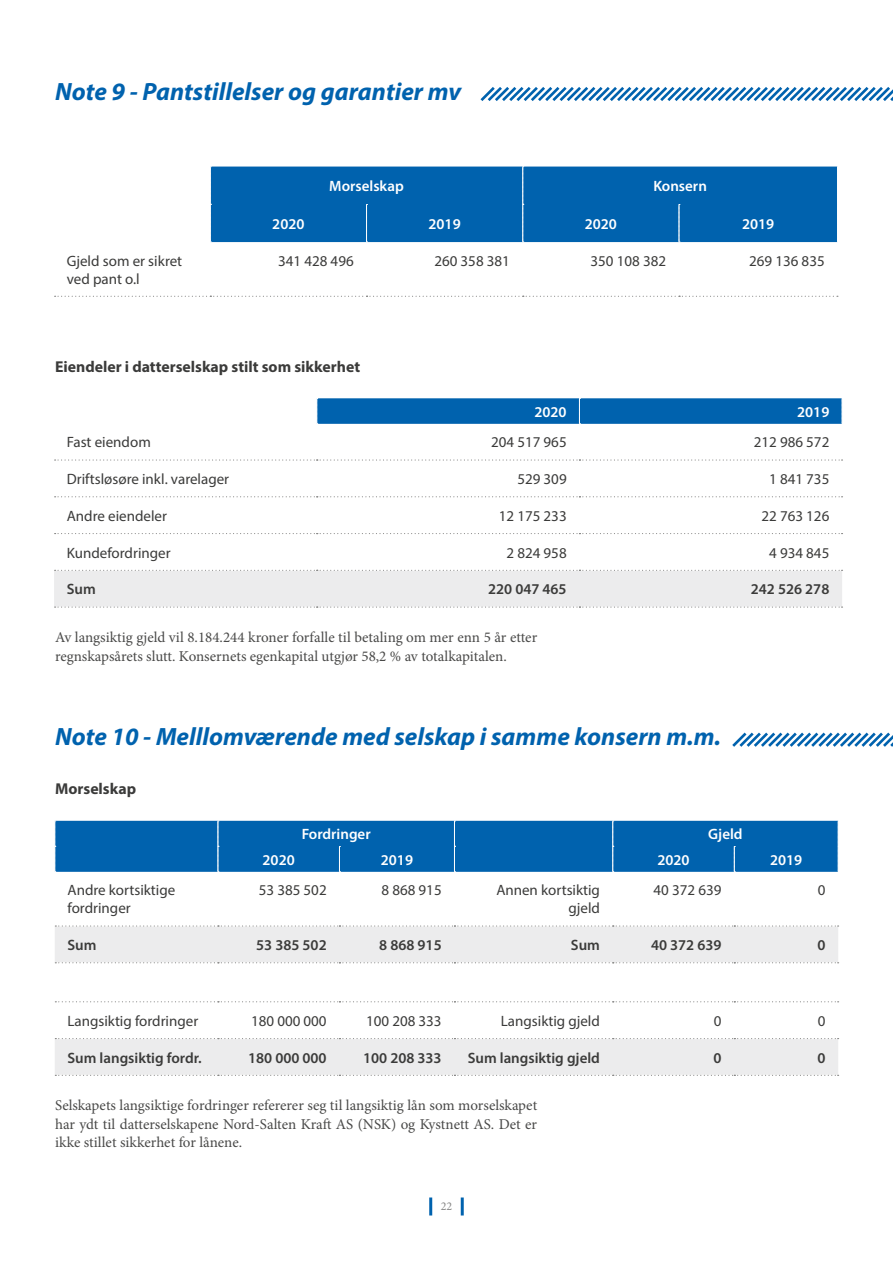
<style>
.page{position:relative;width:893px;height:1263px;background:#fff}
.page>*{position:absolute;margin:0;border:0;box-sizing:border-box;transform-origin:0 0}
.t1{font:italic 700 25.05px "Myriad Pro";color:#0062ae}
.t2{font:700 15.75px "Myriad Pro";color:#3b3b3a}
.t3{font:15px/18px "Myriad Pro";color:#3b3b3a}
.t4{font:15px/18.5px "Minion Pro";color:#494948}
.t5{font:600 15px "Myriad Pro";color:#3b3b3a}
.t6{font:600 15px "Myriad Pro";color:#fff}
.t7{font:12px "Minion Pro";color:#878786}
</style>
<div class="page">
<hr style="left:429px;top:1197px;width:3px;height:18px;background:#0062ae">
<hr style="left:461px;top:1197px;width:3px;height:18px;background:#0062ae">
<svg style="left:480px;top:87px;width:413px;height:14px"></svg>
<svg style="left:732px;top:732px;width:161px;height:15px"></svg>
<div style="left:211px;top:167px;width:626px;height:75px;background:#0062ae"></div>
<svg style="left:210px;top:166px;width:1px;height:76px"></svg>
<svg style="left:366px;top:204px;width:2px;height:39px"></svg>
<svg style="left:522px;top:166px;width:2px;height:77px"></svg>
<svg style="left:679px;top:204px;width:1px;height:39px"></svg>
<svg style="left:55px;top:296px;width:783px;height:1px"></svg>
<svg style="left:316px;top:398px;width:526px;height:26px;background:#0665af"></svg>
<svg style="left:55px;top:459px;width:787px;height:2px"></svg>
<svg style="left:55px;top:496px;width:787px;height:1px"></svg>
<svg style="left:55px;top:533px;width:787px;height:1px"></svg>
<div style="left:54px;top:570px;width:788px;height:38px;background:#ececed"></div>
<svg style="left:55px;top:926px;width:783px;height:149px"></svg>
<div style="left:55px;top:821px;width:784px;height:51px;background:#0062ae"></div>
<svg style="left:55px;top:925px;width:784px;height:1px"></svg>
<svg style="left:55px;top:962px;width:784px;height:1px"></svg>
<svg style="left:55px;top:1001px;width:784px;height:1px"></svg>
<svg style="left:55px;top:1038px;width:784px;height:1px"></svg>
<svg style="left:55px;top:1075px;width:784px;height:1px"></svg>
<h1 class="t1" style="left:55px;top:75px;width:408px">Note 9 - Pantstillelser og garantier mv</h1>
<p class="t6" style="left:329px;top:176px;width:76px">Morselskap</p>
<p class="t6" style="left:653px;top:176px;width:55px">Konsern</p>
<p class="t6" style="left:272px;top:214px;width:34px">2020</p>
<p class="t6" style="left:429px;top:214px;width:34px">2019</p>
<p class="t6" style="left:585px;top:214px;width:34px">2020</p>
<p class="t6" style="left:742px;top:214px;width:34px">2019</p>
<p class="t3" style="left:67px;top:251px;width:117px">Gjeld som er sikret ved pant o.l</p>
<p class="t3" style="left:278px;top:251px;width:77px">341 428 496</p>
<p class="t3" style="left:434px;top:251px;width:77px">260 358 381</p>
<p class="t3" style="left:591px;top:251px;width:77px">350 108 382</p>
<p class="t3" style="left:749px;top:251px;width:77px">269 136 835</p>
<p class="t2" style="left:55px;top:356px;width:307px">Eiendeler i datterselskap stilt som sikkerhet</p>
<p class="t6" style="left:534px;top:402px;width:34px">2020</p>
<p class="t6" style="left:797px;top:402px;width:34px">2019</p>
<p class="t3" style="left:67px;top:433px;width:86px">Fast eiendom</p>
<p class="t3" style="left:491px;top:433px;width:77px">204 517 965</p>
<p class="t3" style="left:754px;top:433px;width:77px">212 986 572</p>
<p class="t3" style="left:67px;top:470px;width:164px">Driftsløsøre inkl. varelager</p>
<p class="t3" style="left:517px;top:470px;width:51px">529 309</p>
<p class="t3" style="left:769px;top:470px;width:62px">1 841 735</p>
<p class="t3" style="left:67px;top:506px;width:102px">Andre eiendeler</p>
<p class="t3" style="left:499px;top:506px;width:69px">12 175 233</p>
<p class="t3" style="left:761px;top:506px;width:69px">22 763 126</p>
<p class="t3" style="left:67px;top:543px;width:105px">Kundefordringer</p>
<p class="t3" style="left:506px;top:543px;width:62px">2 824 958</p>
<p class="t3" style="left:769px;top:543px;width:62px">4 934 845</p>
<p class="t5" style="left:67px;top:580px;width:31px">Sum</p>
<p class="t5" style="left:488px;top:580px;width:80px">220 047 465</p>
<p class="t5" style="left:751px;top:580px;width:80px">242 526 278</p>
<p class="t4" style="left:55px;top:628px;width:484px">Av langsiktig gjeld vil 8.184.244 kroner forfalle til betaling om mer enn 5 år etter regnskapsårets slutt. Konsernets egenkapital utgjør 58,2 % av totalkapitalen.</p>
<h1 class="t1" style="left:55px;top:720px;width:667px">Note 10 - Melllomværende med selskap i samme konsern m.m.</h1>
<p class="t2" style="left:55px;top:779px;width:83px">Morselskap</p>
<p class="t6" style="left:302px;top:824px;width:71px">Fordringer</p>
<p class="t6" style="left:708px;top:824px;width:36px">Gjeld</p>
<p class="t6" style="left:263px;top:850px;width:34px">2020</p>
<p class="t6" style="left:381px;top:850px;width:34px">2019</p>
<p class="t6" style="left:657px;top:850px;width:34px">2020</p>
<p class="t6" style="left:770px;top:850px;width:34px">2019</p>
<p class="t3" style="left:68px;top:881px;width:109px">Andre kortsiktige fordringer</p>
<p class="t3" style="left:259px;top:881px;width:69px">53 385 502</p>
<p class="t3" style="left:381px;top:881px;width:62px">8 868 915</p>
<p class="t3" style="left:496px;top:881px;width:105px;text-align:right">Annen kortsiktig gjeld</p>
<p class="t3" style="left:654px;top:881px;width:69px">40 372 639</p>
<p class="t3" style="left:818px;top:881px;width:9px">0</p>
<p class="t5" style="left:68px;top:935px;width:31px">Sum</p>
<p class="t5" style="left:256px;top:935px;width:72px">53 385 502</p>
<p class="t5" style="left:379px;top:935px;width:64px">8 868 915</p>
<p class="t5" style="left:571px;top:935px;width:31px">Sum</p>
<p class="t5" style="left:651px;top:935px;width:72px">40 372 639</p>
<p class="t5" style="left:817px;top:935px;width:10px">0</p>
<p class="t3" style="left:68px;top:1011px;width:132px">Langsiktig fordringer</p>
<p class="t3" style="left:251px;top:1011px;width:77px">180 000 000</p>
<p class="t3" style="left:366px;top:1011px;width:77px">100 208 333</p>
<p class="t3" style="left:501px;top:1011px;width:101px">Langsiktig gjeld</p>
<p class="t3" style="left:714px;top:1011px;width:9px">0</p>
<p class="t3" style="left:818px;top:1011px;width:9px">0</p>
<p class="t5" style="left:68px;top:1048px;width:136px">Sum langsiktig fordr.</p>
<p class="t5" style="left:248px;top:1048px;width:80px">180 000 000</p>
<p class="t5" style="left:363px;top:1048px;width:80px">100 208 333</p>
<p class="t5" style="left:468px;top:1048px;width:134px">Sum langsiktig gjeld</p>
<p class="t5" style="left:713px;top:1048px;width:10px">0</p>
<p class="t5" style="left:817px;top:1048px;width:10px">0</p>
<p class="t4" style="left:55px;top:1096px;width:484px;text-align:justify">Selskapets langsiktige fordringer refererer seg til langsiktig lån som morselskapet har ydt til datterselskapene Nord-Salten Kraft AS (NSK) og Kystnett AS. Det er ikke stillet sikkerhet for lånene.</p>
<p class="t7" style="left:441px;top:1198px;width:13px">22</p>
</div>
